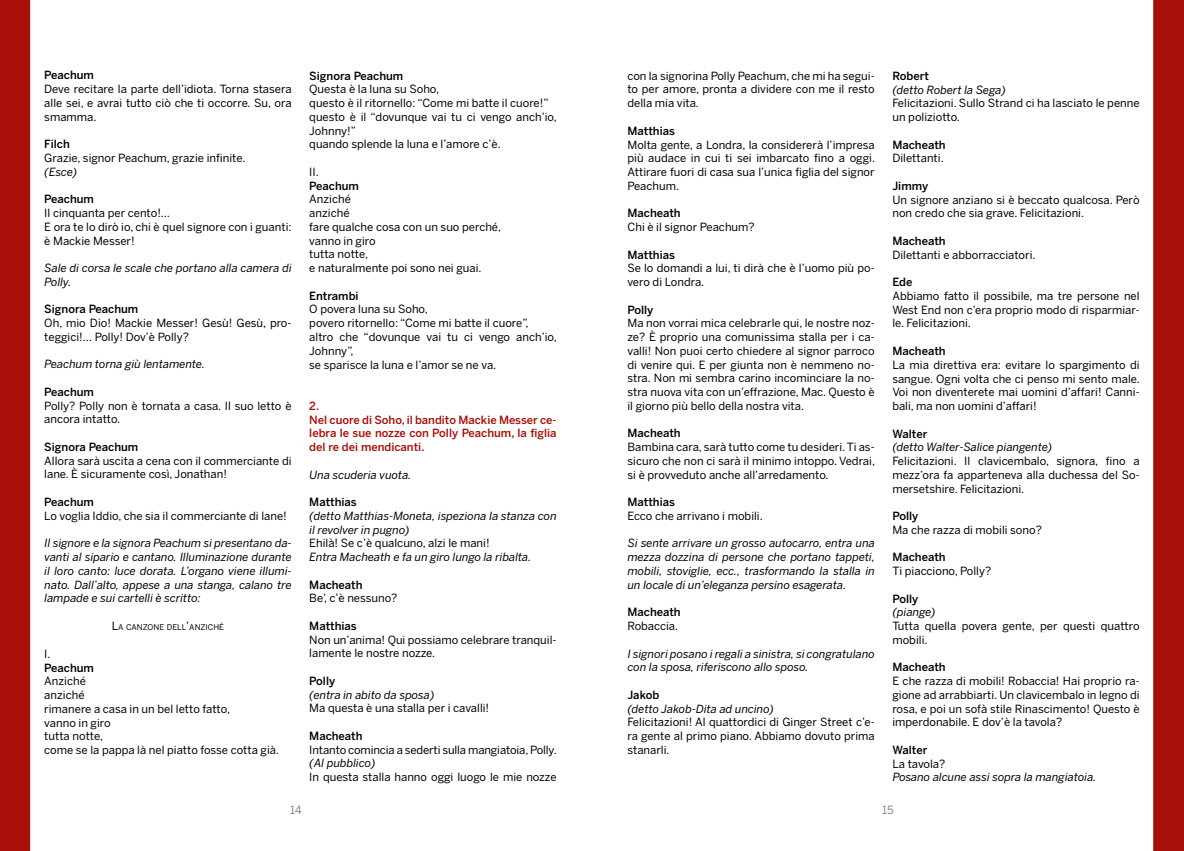
<style>
.page{position:relative;width:1184px;height:851px;background:#fff}
.page>*{position:absolute;margin:0;border:0;box-sizing:border-box;transform-origin:0 0}
.t1{font:11.25px/13.8px "Benton Sans";color:#000}
.t2{font:italic 11.25px/13.8px "Benton Sans";color:#000}
.t3{font:500 11.25px "Benton Sans";color:#000}
.t4{font:500 11.25px/13.8px "Benton Sans";color:#a90f09}
.t5{font:11.25px "Benton Sans";color:#878787}
.t6{font:7.88px "Benton Sans";color:#000}
.s1{font-size:11.25px}
</style>
<div class="page">
<svg style="left:1153px;top:0;width:30px;height:850px;background:#ac1813"></svg>
<div style="left:0;top:0;width:30px;height:850px;background:#a90f09"></div>
<p class="t3" style="left:44px;top:69px;width:51px">Peachum</p>
<p class="t1" style="left:44px;top:82px;width:249px;text-align:justify">Deve recitare la parte dell’idiota. Torna stasera alle sei, e avrai tutto ciò che ti occorre. Su, ora smamma.</p>
<p class="t3" style="left:44px;top:137px;width:27px">Filch</p>
<p class="t1" style="left:44px;top:151px;width:202px">Grazie, signor Peachum, grazie infinite.</p>
<p class="t2" style="left:44px;top:165px;width:34px">(Esce)</p>
<p class="t3" style="left:44px;top:192px;width:51px">Peachum</p>
<p class="t1" style="left:44px;top:206px;width:249px">Il cinquanta per cento!…<br>E ora te lo dirò io, chi è quel signore con i guanti: è Mackie Messer!</p>
<p class="t2" style="left:44px;top:261px;width:249px">Sale di corsa le scale che portano alla camera di<br>Polly.</p>
<p class="t3" style="left:44px;top:302px;width:96px">Signora Peachum</p>
<p class="t1" style="left:44px;top:316px;width:249px">Oh, mio Dio! Mackie Messer! Gesù! Gesù, pro&shy;teggici!… Polly! Dov’è Polly?</p>
<p class="t2" style="left:44px;top:357px;width:162px">Peachum torna giù lentamente.</p>
<p class="t3" style="left:44px;top:385px;width:51px">Peachum</p>
<p class="t1" style="left:44px;top:398px;width:249px">Polly? Polly non è tornata a casa. Il suo letto è ancora intatto.</p>
<p class="t3" style="left:44px;top:440px;width:96px">Signora Peachum</p>
<p class="t1" style="left:44px;top:453px;width:249px">Allora sarà uscita a cena con il commerciante di lane. È sicuramente così, Jonathan!</p>
<p class="t3" style="left:44px;top:495px;width:51px">Peachum</p>
<p class="t1" style="left:44px;top:508px;width:244px">Lo voglia Iddio, che sia il commerciante di lane!</p>
<p class="t2" style="left:44px;top:536px;width:249px;text-align:justify">Il signore e la signora Peachum si presentano da&shy;vanti al sipario e cantano. Illuminazione durante il loro canto: luce dorata. L’organo viene illumi&shy;nato. Dall’alto, appese a una stanga, calano tre lampade e sui cartelli è scritto:</p>
<p class="t6" style="left:112px;top:622px;width:114px"><span class="s1">L</span>A CANZONE DELL<span class="s1">’</span>ANZICHÉ</p>
<p class="t1" style="left:44px;top:646px;width:8px">I.</p>
<p class="t3" style="left:44px;top:660px;width:51px">Peachum</p>
<p class="t1" style="left:44px;top:674px;width:236px">Anziché<br>anziché<br>rimanere a casa in un bel letto fatto,<br>vanno in giro<br>tutta notte,<br>come se la pappa là nel piatto fosse cotta già.</p>
<p class="t3" style="left:309px;top:69px;width:96px">Signora Peachum</p>
<p class="t1" style="left:309px;top:82px;width:249px">Questa è la luna su Soho,<br>questo è il ritornello: “Come mi batte il cuore!” questo è il “dovunque vai tu ci vengo anch’io,<br>Johnny!”<br>quando splende la luna e l’amore c’è.</p>
<p class="t1" style="left:309px;top:165px;width:11px">II.</p>
<p class="t3" style="left:309px;top:179px;width:51px">Peachum</p>
<p class="t1" style="left:309px;top:192px;width:193px">Anziché<br>anziché<br>fare qualche cosa con un suo perché, vanno in giro<br>tutta notte,<br>e naturalmente poi sono nei guai.</p>
<p class="t3" style="left:309px;top:289px;width:51px">Entrambi</p>
<p class="t1" style="left:309px;top:302px;width:249px">O povera luna su Soho,<br>povero ritornello: “Come mi batte il cuore”,<br>altro che “dovunque vai tu ci vengo anch’io,<br>Johnny”,<br>se sparisce la luna e l’amor se ne va.</p>
<p class="t4" style="left:309px;top:398px;width:249px">2.<br>Nel cuore di Soho, il bandito Mackie Messer ce&shy;lebra le sue nozze con Polly Peachum, la figlia del re dei mendicanti.</p>
<p class="t2" style="left:309px;top:467px;width:103px">Una scuderia vuota.</p>
<p class="t3" style="left:309px;top:495px;width:49px">Matthias</p>
<p class="t2" style="left:309px;top:508px;width:249px">(detto Matthias-Moneta, ispeziona la stanza con il revolver in pugno)</p>
<p class="t1" style="left:309px;top:536px;width:182px">Ehilà! Se c’è qualcuno, alzi le mani!</p>
<p class="t2" style="left:309px;top:550px;width:223px">Entra Macheath e fa un giro lungo la ribalta.</p>
<p class="t3" style="left:309px;top:577px;width:55px">Macheath</p>
<p class="t1" style="left:309px;top:591px;width:90px">Be’, c’è nessuno?</p>
<p class="t3" style="left:309px;top:619px;width:49px">Matthias</p>
<p class="t1" style="left:309px;top:632px;width:249px">Non un’anima! Qui possiamo celebrare tranquil&shy;lamente le nostre nozze.</p>
<p class="t3" style="left:309px;top:674px;width:27px">Polly</p>
<p class="t2" style="left:309px;top:687px;width:126px">(entra in abito da sposa)</p>
<p class="t1" style="left:309px;top:701px;width:181px">Ma questa è una stalla per i cavalli!</p>
<p class="t3" style="left:309px;top:729px;width:55px">Macheath</p>
<p class="t1" style="left:309px;top:742px;width:249px">Intanto comincia a sederti sulla mangiatoia, Polly.</p>
<p class="t2" style="left:309px;top:756px;width:67px">(Al pubblico)</p>
<p class="t1" style="left:309px;top:770px;width:249px">In questa stalla hanno oggi luogo le mie nozze</p>
<p class="t1" style="left:627px;top:69px;width:249px;text-align:justify">con la signorina Polly Peachum, che mi ha segui&shy;to per amore, pronta a dividere con me il resto della mia vita.</p>
<p class="t3" style="left:627px;top:124px;width:49px">Matthias</p>
<p class="t1" style="left:627px;top:137px;width:249px;text-align:justify">Molta gente, a Londra, la considererà l’impresa più audace in cui ti sei imbarcato fino a oggi.<br>Attirare fuori di casa sua l’unica figlia del signor Peachum.</p>
<p class="t3" style="left:627px;top:206px;width:55px">Macheath</p>
<p class="t1" style="left:627px;top:220px;width:129px">Chi è il signor Peachum?</p>
<p class="t3" style="left:627px;top:248px;width:49px">Matthias</p>
<p class="t1" style="left:627px;top:261px;width:249px">Se lo domandi a lui, ti dirà che è l’uomo più po&shy;vero di Londra.</p>
<p class="t3" style="left:627px;top:303px;width:27px">Polly</p>
<p class="t1" style="left:627px;top:316px;width:249px;text-align:justify">Ma non vorrai mica celebrarle qui, le nostre noz&shy;ze? È proprio una comunissima stalla per i ca&shy;valli! Non puoi certo chiedere al signor parroco di venire qui. E per giunta non è nemmeno no&shy;stra. Non mi sembra carino incominciare la no&shy;stra nuova vita con un’effrazione, Mac. Questo è il giorno più bello della nostra vita.</p>
<p class="t3" style="left:627px;top:426px;width:55px">Macheath</p>
<p class="t1" style="left:627px;top:440px;width:249px;text-align:justify">Bambina cara, sarà tutto come tu desideri. Ti as&shy;sicuro che non ci sarà il minimo intoppo. Vedrai, si è provveduto anche all’arredamento.</p>
<p class="t3" style="left:627px;top:495px;width:49px">Matthias</p>
<p class="t1" style="left:627px;top:509px;width:137px">Ecco che arrivano i mobili.</p>
<p class="t2" style="left:627px;top:536px;width:249px;text-align:justify">Si sente arrivare un grosso autocarro, entra una mezza dozzina di persone che portano tappeti, mobili, stoviglie, ecc., trasformando la stalla in un locale di un’eleganza persino esagerata.</p>
<p class="t3" style="left:627px;top:605px;width:55px">Macheath</p>
<p class="t1" style="left:627px;top:618px;width:52px">Robaccia.</p>
<p class="t2" style="left:627px;top:646px;width:249px">I signori posano i regali a sinistra, si congratulano con la sposa, riferiscono allo sposo.</p>
<p class="t3" style="left:627px;top:688px;width:33px">Jakob</p>
<p class="t2" style="left:627px;top:701px;width:148px">(detto Jakob-Dita ad uncino)</p>
<p class="t1" style="left:627px;top:715px;width:249px;text-align:justify">Felicitazioni! Al quattordici di Ginger Street c’e&shy;ra gente al primo piano. Abbiamo dovuto prima stanarli.</p>
<p class="t3" style="left:892px;top:69px;width:38px">Robert</p>
<p class="t2" style="left:892px;top:82px;width:115px">(detto Robert la Sega)</p>
<p class="t1" style="left:892px;top:96px;width:249px">Felicitazioni. Sullo Strand ci ha lasciato le penne un poliziotto.</p>
<p class="t3" style="left:892px;top:138px;width:55px">Macheath</p>
<p class="t1" style="left:892px;top:151px;width:53px">Dilettanti.</p>
<p class="t3" style="left:892px;top:179px;width:37px">Jimmy</p>
<p class="t1" style="left:892px;top:192px;width:249px">Un signore anziano si è beccato qualcosa. Però non credo che sia grave. Felicitazioni.</p>
<p class="t3" style="left:892px;top:234px;width:55px">Macheath</p>
<p class="t1" style="left:892px;top:247px;width:145px">Dilettanti e abborracciatori.</p>
<p class="t3" style="left:892px;top:275px;width:21px">Ede</p>
<p class="t1" style="left:892px;top:289px;width:249px;text-align:justify">Abbiamo fatto il possibile, ma tre persone nel West End non c’era proprio modo di risparmiar&shy;le. Felicitazioni.</p>
<p class="t3" style="left:892px;top:344px;width:55px">Macheath</p>
<p class="t1" style="left:892px;top:357px;width:249px;text-align:justify">La mia direttiva era: evitare lo spargimento di sangue. Ogni volta che ci penso mi sento male.<br>Voi non diventerete mai uomini d’affari! Canni&shy;bali, ma non uomini d’affari!</p>
<p class="t3" style="left:892px;top:426px;width:36px">Walter</p>
<p class="t2" style="left:892px;top:440px;width:161px">(detto Walter-Salice piangente)</p>
<p class="t1" style="left:892px;top:454px;width:249px;text-align:justify">Felicitazioni. Il clavicembalo, signora, fino a mezz’ora fa apparteneva alla duchessa del So&shy;mersetshire. Felicitazioni.</p>
<p class="t3" style="left:892px;top:509px;width:27px">Polly</p>
<p class="t1" style="left:892px;top:522px;width:151px">Ma che razza di mobili sono?</p>
<p class="t3" style="left:892px;top:550px;width:55px">Macheath</p>
<p class="t1" style="left:892px;top:564px;width:100px">Ti piacciono, Polly?</p>
<p class="t3" style="left:892px;top:591px;width:27px">Polly</p>
<p class="t2" style="left:892px;top:605px;width:45px">(piange)</p>
<p class="t1" style="left:892px;top:619px;width:249px">Tutta quella povera gente, per questi quattro mobili.</p>
<p class="t3" style="left:892px;top:660px;width:55px">Macheath</p>
<p class="t1" style="left:892px;top:674px;width:249px;text-align:justify">E che razza di mobili! Robaccia! Hai proprio ra&shy;gione ad arrabbiarti. Un clavicembalo in legno di rosa, e poi un sofà stile Rinascimento! Questo è imperdonabile. E dov’è la tavola?</p>
<p class="t3" style="left:892px;top:743px;width:36px">Walter</p>
<p class="t1" style="left:892px;top:756px;width:54px">La tavola?</p>
<p class="t2" style="left:892px;top:770px;width:205px">Posano alcune assi sopra la mangiatoia.</p>
<p class="t5" style="left:290px;top:803px;width:13px">14</p>
<p class="t5" style="left:882px;top:803px;width:13px">15</p>
</div>
